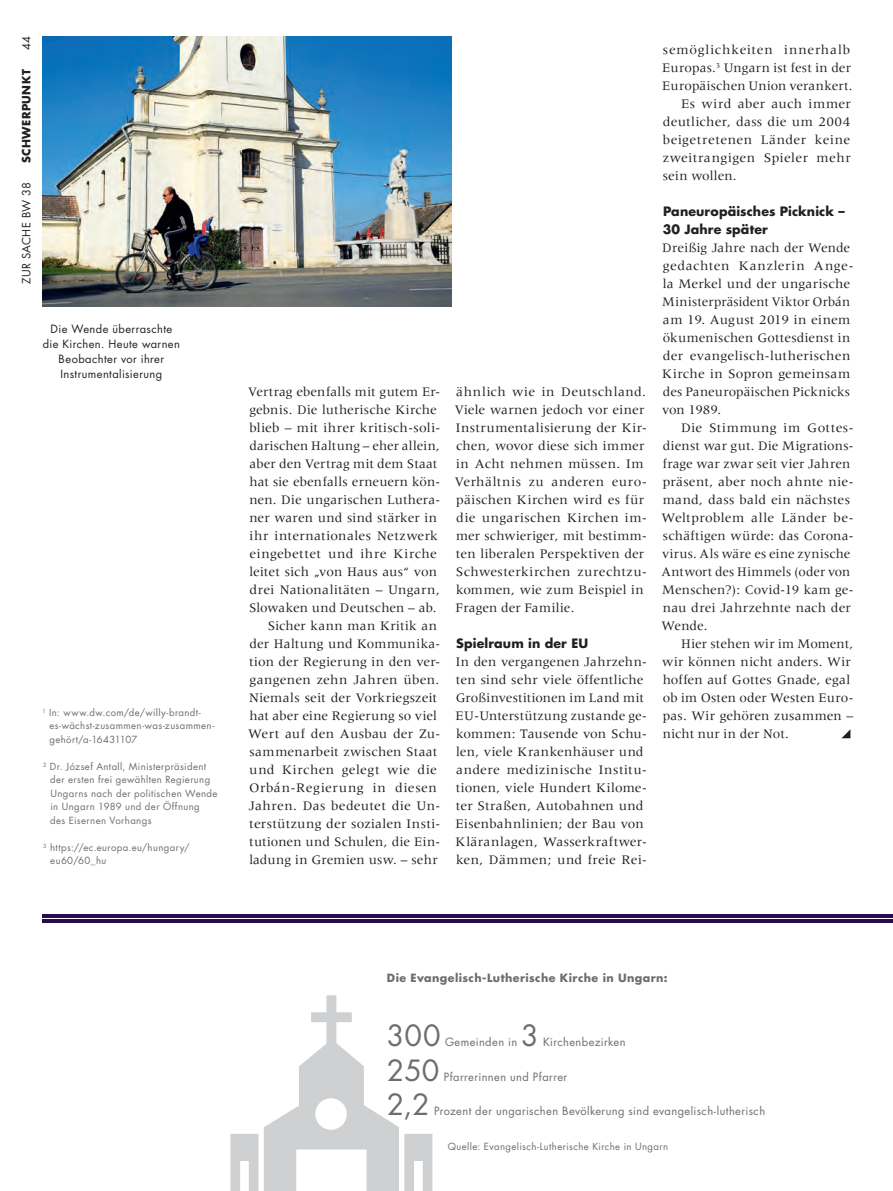
<style>
.page{position:relative;width:893px;height:1191px;background:#fff}
.page>*{position:absolute;margin:0;border:0;box-sizing:border-box;transform-origin:0 0}
.t1{font:28.5px "Futura Std";color:#6c6d70}
.t2{font:13.5px/18px "Meridien LT Std";letter-spacing:.015em;color:#231f20}
.t3{font:13.5px "Meridien LT Std";letter-spacing:.05em;color:#231f20}
.t4{font:700 12.6px/18px "Futura Std";letter-spacing:.005em;color:#231f20}
.t5{font:11.1px "Futura Std";letter-spacing:.035em;color:#6c6d70}
.t6{font:11.1px/15px "Futura Std";letter-spacing:.04em;color:#231f20;text-align:center}
.t7{font:700 11.1px "Futura Std";letter-spacing:.035em;color:#6c6d70}
.t8{font:700 11.1px "Futura Std";letter-spacing:.04em;color:#231f20}
.t9{font:9.6px/13.5px "Futura Std";letter-spacing:.04em;color:#6c6d70}
</style>
<div class="page">
<hr style="left:43px;top:919px;width:850px;height:4px;background:#270b4e">
<hr style="left:43px;top:914px;width:850px;height:3px;background:#270b4e">
<svg style="left:842px;top:730px;width:8px;height:8px"></svg>
<img style="left:43px;top:36px;width:409px;height:270px">
<svg style="left:230px;top:1134px;width:28px;height:57px"></svg>
<svg style="left:264px;top:995px;width:168px;height:196px"></svg>
<p class="t6" style="left:19px;top:50px;width:16px;rotate:-90deg">44</p>
<p class="t8" style="left:19px;top:163px;width:95px;rotate:-90deg">SCHWERPUNKT</p>
<p class="t6" style="left:19px;top:284px;width:104px;rotate:-90deg">ZUR SACHE BW 38</p>
<p class="t6" style="left:43px;top:322px;width:139px">Die Wende überraschte die Kirchen. Heute warnen<br>Beobachter vor ihrer<br>Instrumentalisierung</p>
<p class="t9" style="left:49px;top:705px;width:166px;text-indent:-7px"><sup>1</sup> In: www.dw.com/de/willy-brandt&shy;es-wächst-zusammen-was-zusammen&shy;gehört/a-16431107</p>
<p class="t9" style="left:50px;top:759px;width:169px;text-indent:-7px"><sup>2</sup> Dr. József Antall, Ministerpräsident der ersten frei gewählten Regierung<br>Ungarns nach der politischen Wende in Ungarn 1989 und der Öffnung<br>des Eisernen Vorhangs</p>
<p class="t9" style="left:50px;top:840px;width:141px;text-indent:-7px"><sup>3</sup> https://ec.europa.eu/hungary/ eu60/60_hu</p>
<p class="t2" style="left:248px;top:383px;width:194px;text-align:right">Vertrag ebenfalls mit gutem Er&shy;gebnis. Die lutherische Kirche blieb – mit ihrer kritisch-soli&shy;darischen Haltung – eher allein, aber den Vertrag mit dem Staat hat sie ebenfalls erneuern kön&shy;nen. Die ungarischen Luthera&shy;ner waren und sind stärker in ihr internationales Netzwerk eingebettet und ihre Kirche leitet sich „von Haus aus“ von drei Nationalitäten – Ungarn,<br>Slowaken und Deutschen – ab.<br>Sicher kann man Kritik an<br>der Haltung und Kommunika&shy;tion der Regierung in den ver&shy;gangenen zehn Jahren üben.<br>Niemals seit der Vorkriegszeit hat aber eine Regierung so viel<br>Wert auf den Ausbau der Zu&shy;sammenarbeit zwischen Staat und Kirchen gelegt wie die<br>Orbán-Regierung in diesen<br>Jahren. Das bedeutet die Un&shy;terstützung der sozialen Insti&shy;tutionen und Schulen, die Ein&shy;ladung in Gremien usw. – sehr</p>
<p class="t2" style="left:455px;top:383px;width:194px">ähnlich wie in Deutschland.<br>Viele warnen jedoch vor einer<br>Instrumentalisierung der Kir&shy;chen, wovor diese sich immer in Acht nehmen müssen. Im<br>Verhältnis zu anderen euro&shy;päischen Kirchen wird es für die ungarischen Kirchen im&shy;mer schwieriger, mit bestimm&shy;ten liberalen Perspektiven der<br>Schwesterkirchen zurechtzu&shy;kommen, wie zum Beispiel in<br>Fragen der Familie.</p>
<p class="t4" style="left:456px;top:634px;width:133px">Spielraum in der EU</p>
<p class="t2" style="left:456px;top:653px;width:193px">In den vergangenen Jahrzehn&shy;ten sind sehr viele öffentliche<br>Großinvestitionen im Land mit<br>EU-Unterstützung zustande ge&shy;kommen: Tausende von Schu&shy;len, viele Krankenhäuser und andere medizinische Institu&shy;tionen, viele Hundert Kilome&shy;ter Straßen, Autobahnen und<br>Eisenbahnlinien; der Bau von<br>Kläranlagen, Wasserkraftwer&shy;ken, Dämmen; und freie Rei-</p>
<p class="t3" style="left:663px;top:42px;width:189px">semöglichkeiten innerhalb</p>
<p class="t2" style="left:662px;top:59px;width:190px">Europas.<sup>3</sup> Ungarn ist fest in der</p>
<p class="t2" style="left:662px;top:77px;width:192px">Europäischen Union verankert.</p>
<p class="t2" style="left:681px;top:95px;width:171px">Es wird aber auch immer</p>
<p class="t2" style="left:663px;top:113px;width:189px">deutlicher, dass die um 2004</p>
<p class="t2" style="left:663px;top:131px;width:189px">beigetretenen Länder keine</p>
<p class="t2" style="left:663px;top:149px;width:190px">zweitrangigen Spieler mehr</p>
<p class="t2" style="left:663px;top:167px;width:75px">sein wollen.</p>
<p class="t4" style="left:663px;top:202px;width:184px">Paneuropäisches Picknick –<br>30 Jahre später</p>
<p class="t2" style="left:662px;top:239px;width:193px">Dreißig Jahre nach der Wende gedachten Kanzlerin Ange&shy;la Merkel und der ungarische<br>Ministerpräsident Viktor Orbán am 19. August 2019 in einem ökumenischen Gottesdienst in der evangelisch-lutherischen<br>Kirche in Sopron gemeinsam des Paneuropäischen Picknicks von 1989.</p>
<p class="t2" style="left:661px;top:419px;width:194px;text-indent:20px">Die Stimmung im Gottes&shy;dienst war gut. Die Migrations&shy;frage war zwar seit vier Jahren präsent, aber noch ahnte nie&shy;mand, dass bald ein nächstes<br>Weltproblem alle Länder be&shy;schäftigen würde: das Corona&shy;virus. Als wäre es eine zynische<br>Antwort des Himmels (oder von<br>Menschen?): Covid-19 kam ge&shy;nau drei Jahrzehnte nach der<br>Wende.</p>
<p class="t2" style="left:662px;top:635px;width:193px;text-indent:19px">Hier stehen wir im Moment, wir können nicht anders. Wir hoffen auf Gottes Gnade, egal ob im Osten oder Westen Euro&shy;pas. Wir gehören zusammen – nicht nur in der Not.</p>
<p class="t7" style="left:387px;top:970px;width:282px">Die Evangelisch-Lutherische Kirche in Ungarn:</p>
<h1 class="t1" style="left:387px;top:1017px;width:55px">300</h1>
<h1 class="t1" style="left:521px;top:1017px;width:19px">3</h1>
<p class="t5" style="left:445px;top:1034px;width:74px">Gemeinden in</p>
<p class="t5" style="left:543px;top:1034px;width:84px">Kirchenbezirken</p>
<h1 class="t1" style="left:387px;top:1051px;width:54px">250</h1>
<p class="t5" style="left:444px;top:1069px;width:125px">Pfarrerinnen und Pfarrer</p>
<h1 class="t1" style="left:387px;top:1086px;width:44px">2,2</h1>
<p class="t5" style="left:434px;top:1103px;width:333px">Prozent der ungarischen Bevölkerung sind evangelisch-lutherisch</p>
<p class="t9" style="left:448px;top:1139px;width:222px">Quelle: Evangelisch-Lutherische Kirche in Ungarn</p>
</div>
